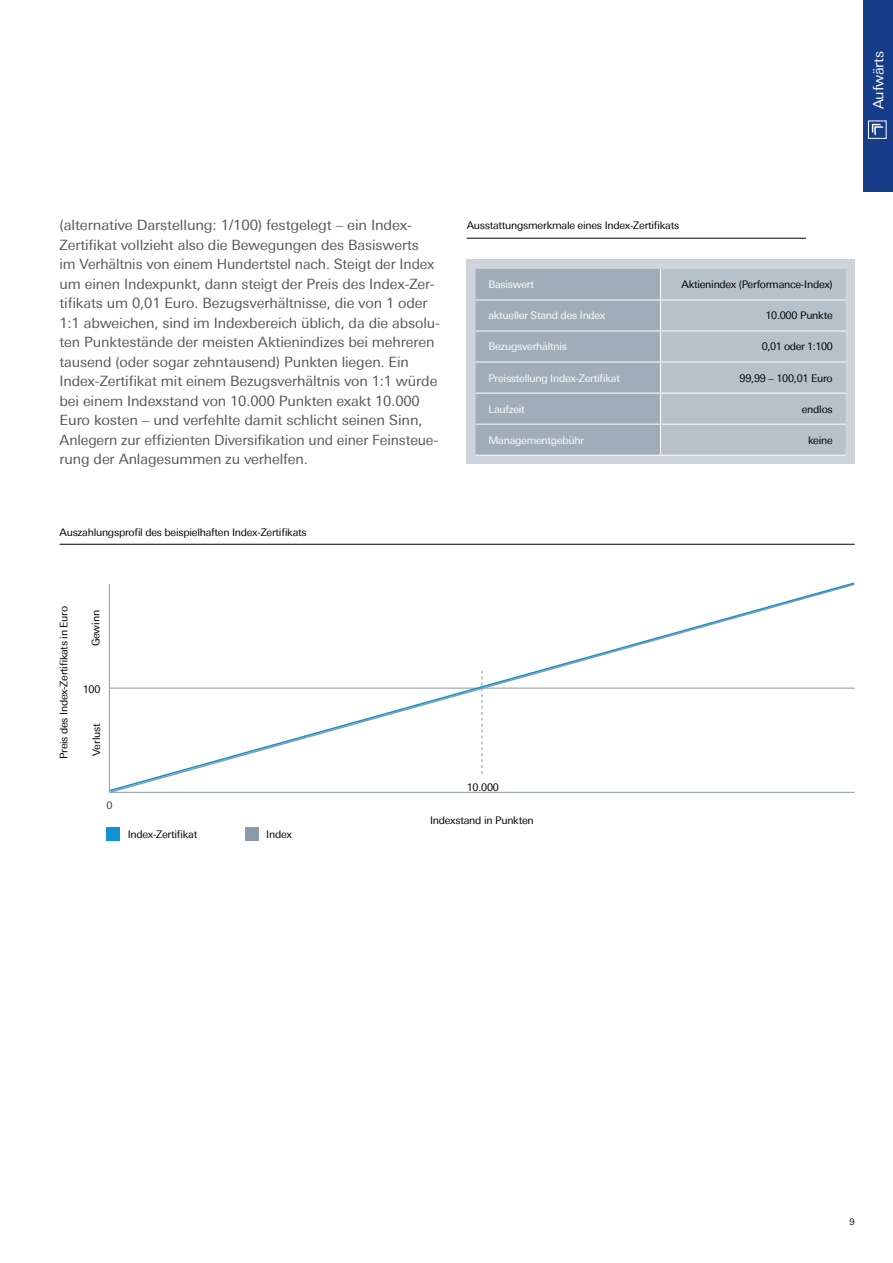
<style>
.page{position:relative;width:893px;height:1263px;background:#fff}
.page>*{position:absolute;margin:0;border:0;box-sizing:border-box;transform-origin:0 0}
.t1{font:14.25px/19.5px "Univers Deutsche Bank";letter-spacing:-.01em;color:#575756}
.t2{font:14.25px "Univers Deutsche Bank";letter-spacing:-.02em;color:#fff}
.t3{font:10.5px "Univers Deutsche Bank";letter-spacing:-.025em;color:#000}
.t4{font:10.5px "Univers Deutsche Bank";letter-spacing:-.025em;color:#fff}
.t5{font:10.5px "Univers Deutsche Bank";color:#3c3c3b}
.t6{font:9px "Univers Deutsche Bank";color:#000}
</style>
<div class="page">
<div style="left:863px;top:0;width:30px;height:191px;background:#153d8a"></div>
<svg style="left:872px;top:124px;width:12px;height:12px"></svg>
<div style="left:107px;top:827px;width:13px;height:14px;background:#0f94d3"></div>
<div style="left:245px;top:827px;width:14px;height:14px;background:#8a9ba7"></div>
<svg style="left:109px;top:582px;width:746px;height:210px"></svg>
<hr style="left:110px;top:792px;width:745px;height:1px;background:#8a9ba7">
<hr style="left:109px;top:584px;width:1px;height:209px;background:#8a9ba7">
<svg style="left:482px;top:670px;width:1px;height:104px"></svg>
<hr style="left:60px;top:544px;width:795px;height:1px;background:#000">
<hr style="left:467px;top:238px;width:339px;height:1px;background:#000">
<div style="left:467px;top:259px;width:388px;height:205px;background:#cdd4db"></div>
<svg style="left:476px;top:269px;width:369px;height:186px;background:#abb7c1"></svg>
<hr style="left:660px;top:269px;width:1px;height:31px;background:#fff">
<hr style="left:476px;top:300px;width:184px;height:1px;background:#fff">
<hr style="left:660px;top:300px;width:185px;height:1px;background:#fff">
<hr style="left:660px;top:300px;width:1px;height:31px;background:#fff">
<hr style="left:476px;top:331px;width:184px;height:1px;background:#fff">
<hr style="left:660px;top:331px;width:185px;height:1px;background:#fff">
<hr style="left:660px;top:331px;width:1px;height:31px;background:#fff">
<hr style="left:476px;top:362px;width:184px;height:1px;background:#fff">
<hr style="left:660px;top:362px;width:185px;height:1px;background:#fff">
<hr style="left:660px;top:362px;width:1px;height:31px;background:#fff">
<hr style="left:660px;top:393px;width:1px;height:31px;background:#fff">
<hr style="left:476px;top:424px;width:184px;height:1px;background:#fff">
<hr style="left:660px;top:424px;width:185px;height:1px;background:#fff">
<hr style="left:660px;top:424px;width:1px;height:31px;background:#fff">
<hr style="left:476px;top:455px;width:184px;height:1px;background:#fff">
<hr style="left:660px;top:455px;width:185px;height:1px;background:#fff">
<hr style="left:476px;top:393px;width:184px;height:1px;background:#fff">
<hr style="left:660px;top:393px;width:185px;height:1px;background:#fff">
<p class="t2" style="left:870px;top:109px;width:60px;rotate:-90deg">Aufwärts</p>
<p class="t1" style="left:60px;top:215px;width:382px">(alternative Darstellung: 1/100) festgelegt – ein Index-Zertifikat vollzieht also die Bewegungen des Basiswerts<br>im Verhältnis von einem Hundertstel nach. Steigt der Index um einen Indexpunkt, dann steigt der Preis des Index-Zer&shy;tifikats um 0,01 Euro. Bezugsverhältnisse, die von 1 oder 1:1 abweichen, sind im Indexbereich üblich, da die absolu&shy;ten Punktestände der meisten Aktienindizes bei mehreren tausend (oder sogar zehntausend) Punkten liegen. Ein Index-Zertifikat mit einem Bezugsverhältnis von 1:1 würde bei einem Indexstand von 10.000 Punkten exakt 10.000<br>Euro kosten – und verfehlte damit schlicht seinen Sinn, Anlegern zur effizienten Diversifikation und einer Feinsteue&shy;rung der Anlagesummen zu verhelfen.</p>
<p class="t3" style="left:60px;top:526px;width:249px">Auszahlungsprofil des beispielhaften Index-Zertifikats</p>
<p class="t3" style="left:467px;top:220px;width:214px">Ausstattungsmerkmale eines Index-Zertifikats</p>
<p class="t4" style="left:488px;top:279px;width:47px">Basiswert</p>
<p class="t3" style="left:681px;top:279px;width:153px">Aktienindex (Performance-Index)</p>
<p class="t4" style="left:488px;top:310px;width:119px">aktueller Stand des Index</p>
<p class="t3" style="left:765px;top:310px;width:69px">10.000 Punkte</p>
<p class="t4" style="left:488px;top:341px;width:80px">Bezugsverhältnis</p>
<p class="t3" style="left:762px;top:341px;width:72px">0,01 oder 1:100</p>
<p class="t4" style="left:488px;top:372px;width:133px">Preisstellung Index-Zertifikat</p>
<p class="t3" style="left:740px;top:372px;width:95px">99,99 – 100,01 Euro</p>
<p class="t4" style="left:488px;top:403px;width:38px">Laufzeit</p>
<p class="t3" style="left:802px;top:403px;width:32px">endlos</p>
<p class="t4" style="left:488px;top:434px;width:97px">Managementgebühr</p>
<p class="t3" style="left:808px;top:434px;width:26px">keine</p>
<p class="t3" style="left:58px;top:759px;width:154px;rotate:-90deg">Preis des Index-Zertifikats in Euro</p>
<p class="t3" style="left:90px;top:646px;width:37px;rotate:-90deg">Gewinn</p>
<p class="t3" style="left:83px;top:683px;width:19px">100</p>
<p class="t3" style="left:90px;top:756px;width:34px;rotate:-90deg">Verlust</p>
<p class="t5" style="left:107px;top:799px;width:8px">0</p>
<p class="t3" style="left:467px;top:781px;width:34px">10.000</p>
<p class="t3" style="left:128px;top:828px;width:71px">Index-Zertifikat</p>
<p class="t3" style="left:266px;top:828px;width:27px">Index</p>
<p class="t3" style="left:430px;top:814px;width:105px">Indexstand in Punkten</p>
<p class="t6" style="left:849px;top:1216px;width:7px">9</p>
</div>
